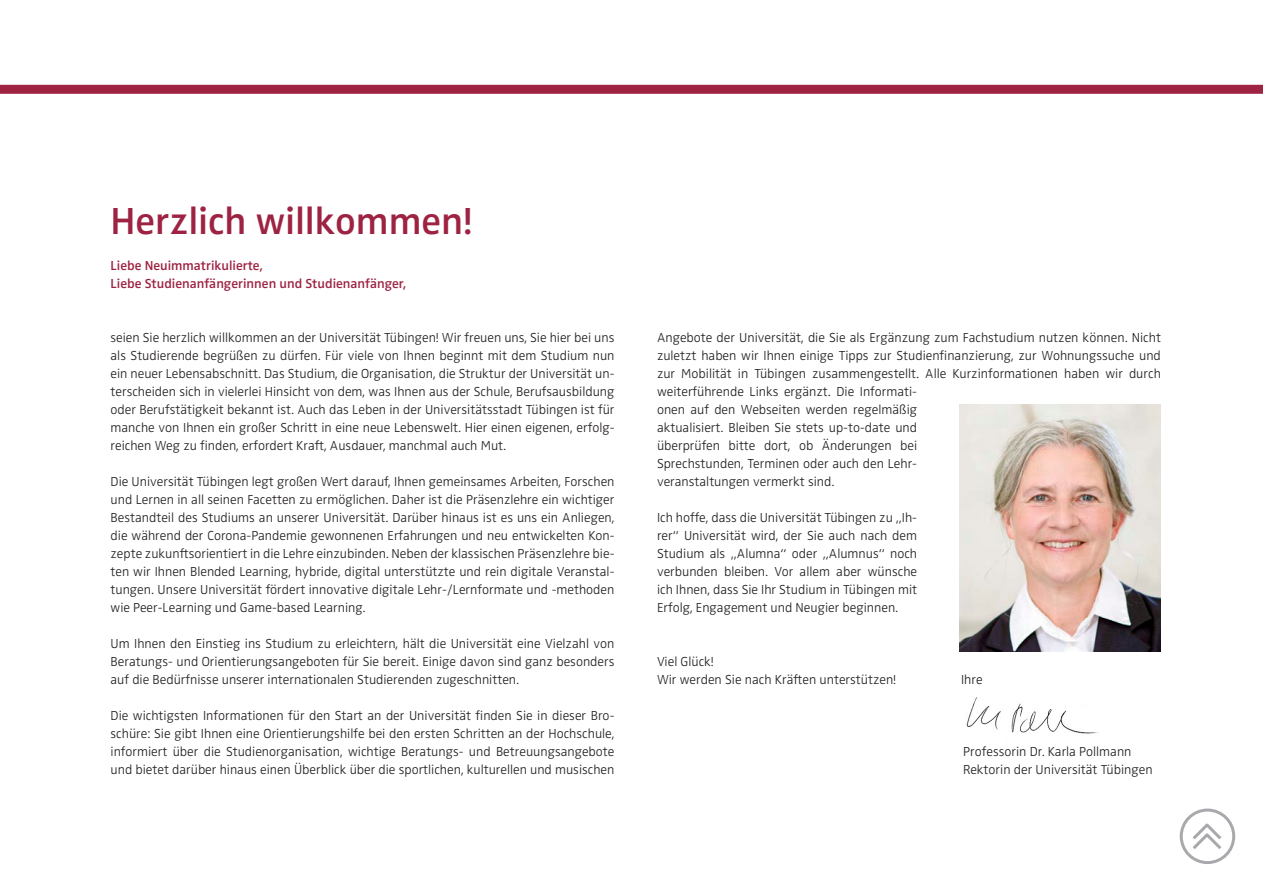
<style>
.page{position:relative;width:1263px;height:893px;background:#fff}
.page>*{position:absolute;margin:0;border:0;box-sizing:border-box;transform-origin:0 0}
.Überschrift_1{font:600 39px "Zwo OT";color:#9e2343}
.Fließtext{font:300 13.5px/18px "Zwo OT";color:#231f20;text-align:justify}
.Fließtext-2{font:600 13.5px "Zwo OT";color:#9e2343}
.Zahlen_align{font:300 13.5px "Zwo OT";color:#231f20}
</style>
<div class="page">
<div style="left:0;top:85px;width:1263px;height:9px;background:#9e2343"></div>
<svg style="left:1181px;top:810px;width:53px;height:53px"></svg>
<div style="left:1180px;top:809px;width:55px;height:55px;border:3px solid #a8a9ad;border-radius:50%"></div>
<svg style="left:1189px;top:820px;width:35px;height:32px"></svg>
<img style="left:960px;top:405px;width:201px;height:246px">
<img style="left:966px;top:697px;width:132px;height:37px">
<p class="Überschrift_1" style="left:111px;top:198px;width:364px">Herzlich willkommen!</p>
<p class="Fließtext-2" style="left:111px;top:258px;width:154px">Liebe Neuimmatrikulierte,</p>
<p class="Fließtext-2" style="left:111px;top:276px;width:297px">Liebe Studienanfängerinnen und Studienanfänger,</p>
<p class="Fließtext" style="left:111px;top:329px;width:505px">seien Sie herzlich willkommen an der Universität Tübingen! Wir freuen uns, Sie hier bei uns als Studierende begrüßen zu dürfen. Für viele von Ihnen beginnt mit dem Studium nun ein neuer Lebensabschnitt. Das Studium, die Organisation, die Struktur der Universität un&shy;terscheiden sich in vielerlei Hinsicht von dem, was Ihnen aus der Schule, Berufsausbildung oder Berufstätigkeit bekannt ist. Auch das Leben in der Universitätsstadt Tübingen ist für manche von Ihnen ein großer Schritt in eine neue Lebenswelt. Hier einen eigenen, erfolg&shy;reichen Weg zu finden, erfordert Kraft, Ausdauer, manchmal auch Mut.</p>
<p class="Fließtext" style="left:111px;top:473px;width:505px">Die Universität Tübingen legt großen Wert darauf, Ihnen gemeinsames Arbeiten, Forschen und Lernen in all seinen Facetten zu ermöglichen. Daher ist die Präsenzlehre ein wichtiger Bestandteil des Studiums an unserer Universität. Darüber hinaus ist es uns ein Anliegen, die während der Corona-Pandemie gewonnenen Erfahrungen und neu entwickelten Kon&shy;zepte zukunftsorientiert in die Lehre einzubinden. Neben der klassischen Präsenzlehre bie&shy;ten wir Ihnen Blended Learning, hybride, digital unterstützte und rein digitale Veranstal&shy;tungen. Unsere Universität fördert innovative digitale Lehr-/Lernformate und -methoden wie Peer-Learning und Game-based Learning.</p>
<p class="Fließtext" style="left:111px;top:635px;width:505px">Um Ihnen den Einstieg ins Studium zu erleichtern, hält die Universität eine Vielzahl von Beratungs- und Orientierungsangeboten für Sie bereit. Einige davon sind ganz besonders auf die Bedürfnisse unserer internationalen Studierenden zugeschnitten.</p>
<p class="Fließtext" style="left:111px;top:707px;width:505px">Die wichtigsten Informationen für den Start an der Universität finden Sie in dieser Bro&shy;schüre: Sie gibt Ihnen eine Orientierungshilfe bei den ersten Schritten an der Hochschule, informiert über die Studienorganisation, wichtige Beratungs- und Betreuungsangebote und bietet darüber hinaus einen Überblick über die sportlichen, kulturellen und musischen</p>
<p class="Fließtext" style="left:657px;top:329px;width:505px;text-align:left">Angebote der Universität, die Sie als Ergänzung zum Fachstudium nutzen können. Nicht zuletzt haben wir Ihnen einige Tipps zur Studienfinanzierung, zur Wohnungssuche und zur Mobilität in Tübingen zusammengestellt. Alle Kurzinformationen haben wir durch weiterführende Links ergänzt. Die Informati-<br>onen auf den Webseiten werden regelmäßig<br>aktualisiert. Bleiben Sie stets up-to-date und<br>überprüfen bitte dort, ob Änderungen bei<br>Sprechstunden, Terminen oder auch den Lehr-<br>veranstaltungen vermerkt sind.</p>
<p class="Fließtext" style="left:657px;top:509px;width:262px">Ich hoffe, dass die Universität Tübingen zu „Ih&shy;rer“ Universität wird, der Sie auch nach dem Studium als „Alumna“ oder „Alumnus“ noch verbunden bleiben. Vor allem aber wünsche ich Ihnen, dass Sie Ihr Studium in Tübingen mit Erfolg, Engagement und Neugier beginnen.</p>
<p class="Fließtext" style="left:657px;top:653px;width:58px">Viel Glück!</p>
<p class="Fließtext" style="left:657px;top:671px;width:241px">Wir werden Sie nach Kräften unterstützen!</p>
<p class="Zahlen_align" style="left:961px;top:672px;width:23px">Ihre</p>
<p class="Zahlen_align" style="left:963px;top:744px;width:170px">Professorin Dr. Karla Pollmann</p>
<p class="Zahlen_align" style="left:963px;top:762px;width:191px">Rektorin der Universität Tübingen</p>
</div>
